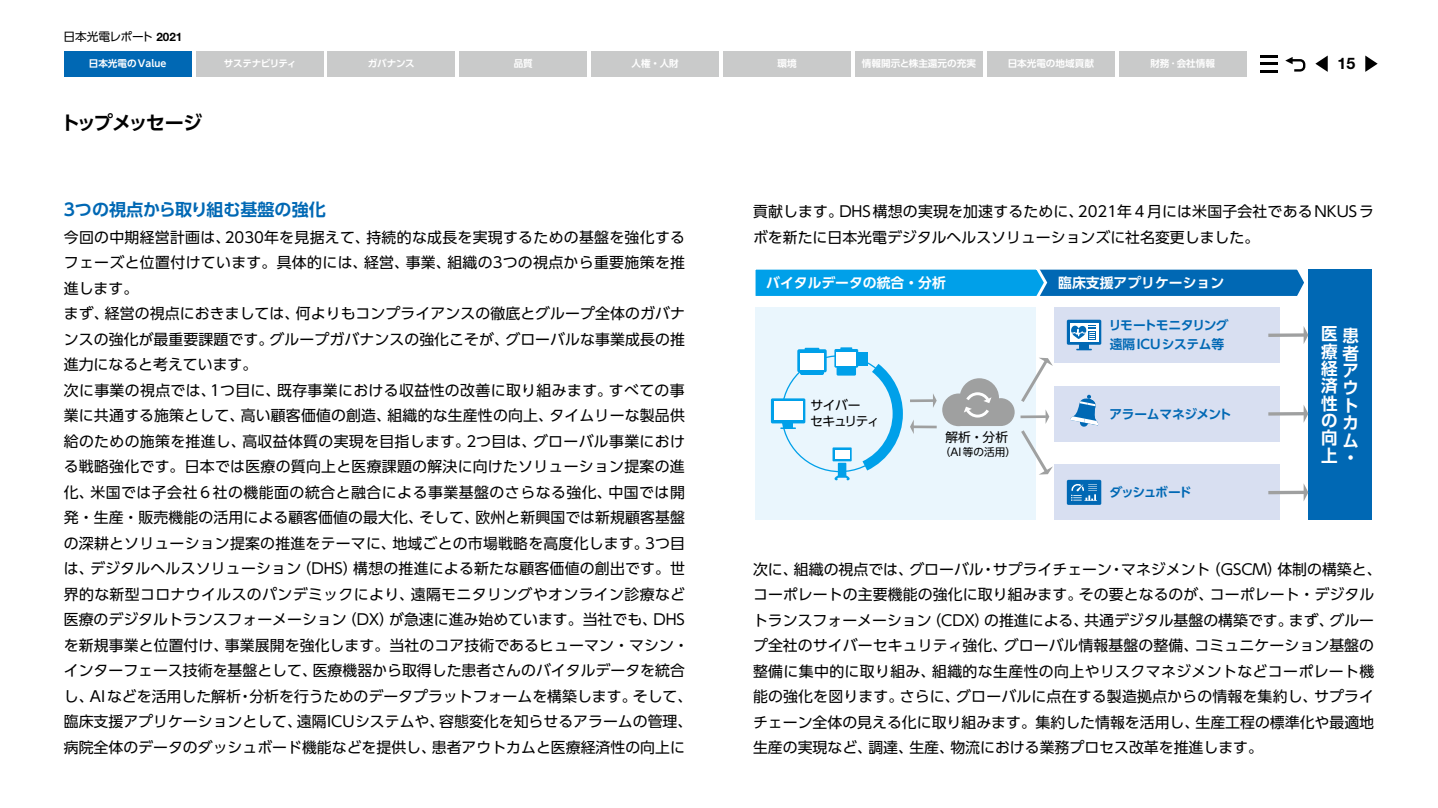
<style>
.page{position:relative;width:1438px;height:808px;background:#fff}
.page>*{position:absolute;margin:0;border:0;box-sizing:border-box;transform-origin:0 0}
.t1{font:700 19.2px "UD Shin Go Pr 6 N De";letter-spacing:-.105em;color:#000}
.t2{font:700 16.95px "UD Shin Go Pr 6 N De";letter-spacing:-.005em;color:#0068b4}
.t3{font:700 16.95px/17.4px "UD Shin Go Pr 6 N De";color:#fff;text-align:justify}
.t4{font:700 15.9px "Helvetica Neue LT Pro";color:#000}
.t5{font:14.85px/25.5px "UD Shin Go Pr 6 N";letter-spacing:.005em;color:#000}
.t6{font:700 13.8px "UD Shin Go Pr 6 N De";color:#fff}
.t7{font:700 12.75px/19.2px "UD Shin Go Pr 6 N De";letter-spacing:-.035em;color:#0068b4}
.t8{font:12.75px/15.9px "UD Shin Go Pr 6 N";letter-spacing:-.065em;color:#000}
.t9{font:700 12.75px "UD Shin Go Pr 6 N De";letter-spacing:-.105em;color:#0068b4}
.t10{font:12.75px "UD Shin Go Pr 6 N";letter-spacing:-.035em;color:#000}
.t11{font:11.7px "UD Shin Go Pr 6 N";letter-spacing:-.015em;color:#000}
.t12{font:10.65px "UD Shin Go Pr 6 N";color:#000}
.t13{font:700 9.6px "UD Shin Go Pr 6 N De";color:#fff}
.t14{font:700 9.6px "UD Shin Go Pr 6 N De";letter-spacing:-.045em;color:#fff}
.s1{font-family:"Helvetica Neue";font-weight:700}
</style>
<div class="page">
<div style="left:755px;top:307px;width:280px;height:213px;background:#eaf6fd"></div>
<div style="left:1307px;top:269px;width:64px;height:251px;background:#0068b4"></div>
<svg style="left:755px;top:269px;width:553px;height:31px;background:#2b99d7"></svg>
<div style="left:770px;top:398px;width:35px;height:25px;background:#00a0e9;border-radius:2px"></div>
<div style="left:774px;top:401px;width:28px;height:19px;background:#fff"></div>
<svg style="left:780px;top:423px;width:16px;height:6px"></svg>
<svg style="left:832px;top:447px;width:19px;height:14px"></svg>
<svg style="left:933px;top:394px;width:3px;height:14px"></svg>
<hr style="left:910px;top:399px;width:24px;height:3px;background:#9fa0a0">
<hr style="left:912px;top:425px;width:24px;height:3px;background:#9fa0a0">
<div style="left:1054px;top:307px;width:225px;height:56px;background:#d8dff1"></div>
<div style="left:1066px;top:320px;width:35px;height:25px;background:#0068b4;border-radius:2px"></div>
<svg style="left:1070px;top:323px;width:28px;height:19px"></svg>
<svg style="left:1076px;top:345px;width:15px;height:5px"></svg>
<div style="left:1087px;top:331px;width:8px;height:9px;background:#0068b4"></div>
<svg style="left:1070px;top:324px;width:25px;height:15px"></svg>
<div style="left:1054px;top:386px;width:225px;height:55px;background:#d8dff1"></div>
<svg style="left:1070px;top:395px;width:28px;height:32px"></svg>
<div style="left:1054px;top:465px;width:225px;height:55px;background:#d8dff1"></div>
<div style="left:1066px;top:480px;width:35px;height:25px;background:#0068b4;border-radius:2px"></div>
<svg style="left:1071px;top:484px;width:25px;height:17px"></svg>
<svg style="left:942px;top:356px;width:110px;height:120px"></svg>
<svg style="left:1303px;top:326px;width:5px;height:18px"></svg>
<svg style="left:1268px;top:333px;width:37px;height:4px"></svg>
<svg style="left:1303px;top:405px;width:5px;height:18px"></svg>
<svg style="left:1268px;top:412px;width:37px;height:4px"></svg>
<svg style="left:1303px;top:483px;width:5px;height:18px"></svg>
<hr style="left:1268px;top:491px;width:37px;height:3px;background:#9fa0a0">
<div style="left:800px;top:353px;width:24px;height:22px;background:#00a0e9;border-radius:2px"></div>
<div style="left:797px;top:349px;width:29px;height:23px;background:#00a0e9;border-radius:2px"></div>
<div style="left:800px;top:353px;width:23px;height:17px;background:#fff"></div>
<svg style="left:804px;top:348px;width:15px;height:2px"></svg>
<svg style="left:833px;top:347px;width:80px;height:134px"></svg>
<div style="left:723px;top:51px;width:127px;height:26px;background:#c9caca"></div>
<div style="left:459px;top:51px;width:128px;height:26px;background:#c9caca"></div>
<div style="left:855px;top:51px;width:127px;height:26px;background:#c9caca"></div>
<div style="left:327px;top:51px;width:128px;height:26px;background:#c9caca"></div>
<div style="left:986px;top:51px;width:128px;height:25px;background:#c9caca"></div>
<div style="left:1118px;top:51px;width:128px;height:25px;background:#c9caca"></div>
<div style="left:591px;top:51px;width:128px;height:25px;background:#c9caca"></div>
<div style="left:196px;top:51px;width:127px;height:26px;background:#c9caca"></div>
<div style="left:64px;top:51px;width:127px;height:26px;background:#0068b4"></div>
<svg style="left:1260px;top:55px;width:17px;height:2px"></svg>
<svg style="left:1260px;top:63px;width:17px;height:9px"></svg>
<svg style="left:1285px;top:57px;width:21px;height:15px"></svg>
<svg style="left:1315px;top:56px;width:12px;height:16px"></svg>
<svg style="left:1365px;top:56px;width:12px;height:16px"></svg>
<p class="t11" style="left:64px;top:27px;width:120px">日本光電レポート <span class="s1">2021</span></p>
<p class="t13" style="left:89px;top:56px;width:79px">日本光電のValue</p>
<p class="t14" style="left:224px;top:56px;width:74px">サステナビリティ</p>
<p class="t13" style="left:368px;top:56px;width:48px">ガバナンス</p>
<p class="t13" style="left:513px;top:56px;width:21px">品質</p>
<p class="t13" style="left:631px;top:56px;width:49px">人権・人財</p>
<p class="t13" style="left:777px;top:56px;width:21px">環境</p>
<p class="t13" style="left:861px;top:56px;width:115px">情報開示と株主還元の充実</p>
<p class="t13" style="left:1007px;top:56px;width:88px">日本光電の地域貢献</p>
<p class="t13" style="left:1150px;top:56px;width:66px">財務･会社情報</p>
<p class="t4" style="left:1337px;top:54px;width:19px">15</p>
<p class="t1" style="left:61px;top:107px;width:143px">トップメッセージ</p>
<p class="t2" style="left:64px;top:196px;width:263px">3つの視点から取り組む基盤の強化</p>
<p class="t5" style="left:64px;top:224px;width:630px">今回の中期経営計画は、2030年を見据えて、持続的な成長を実現するための基盤を強化するフェーズと位置付けています。具体的には、経営、事業、組織の3つの視点から重要施策を推進します。<br>まず、経営の視点におきましては、何よりもコンプライアンスの徹底とグループ全体のガバナンスの強化が最重要課題です。グループガバナンスの強化こそが、グローバルな事業成長の推進力になると考えています。<br>次に事業の視点では、1つ目に、既存事業における収益性の改善に取り組みます。すべての事業に共通する施策として、高い顧客価値の創造、組織的な生産性の向上、タイムリーな製品供給のための施策を推進し、高収益体質の実現を目指します。2つ目は、グローバル事業における戦略強化です。日本では医療の質向上と医療課題の解決に向けたソリューション提案の進化、米国では子会社６社の機能面の統合と融合による事業基盤のさらなる強化、中国では開発・生産・販売機能の活用による顧客価値の最大化、そして、欧州と新興国では新規顧客基盤の深耕とソリューション提案の推進をテーマに、地域ごとの市場戦略を高度化します。3つ目は、デジタルヘルスソリューション（DHS）構想の推進による新たな顧客価値の創出です。世界的な新型コロナウイルスのパンデミックにより、遠隔モニタリングやオンライン診療など医療のデジタルトランスフォーメーション（DX）が急速に進み始めています。当社でも、DHSを新規事業と位置付け、事業展開を強化します。当社のコア技術であるヒューマン・マシン・インターフェース技術を基盤として、医療機器から取得した患者さんのバイタルデータを統合し、AIなどを活用した解析・分析を行うためのデータプラットフォームを構築します。そして、臨床支援アプリケーションとして、遠隔ICUシステムや、容態変化を知らせるアラームの管理、病院全体のデータのダッシュボード機能などを提供し、患者アウトカムと医療経済性の向上に</p>
<p class="t5" style="left:753px;top:199px;width:622px">貢献します。DHS構想の実現を加速するために、2021年４月には米国子会社であるNKUSラボを新たに日本光電デジタルヘルスソリューションズに社名変更しました。</p>
<p class="t6" style="left:766px;top:272px;width:181px">バイタルデータの統合・分析</p>
<p class="t6" style="left:1058px;top:272px;width:167px">臨床支援アプリケーション</p>
<p class="t8" style="left:810px;top:397px;width:71px">サイバー<br>セキュリティ</p>
<p class="t10" style="left:945px;top:427px;width:64px">解析・分析</p>
<p class="t12" style="left:939px;top:444px;width:78px">（AI等の活用）</p>
<p class="t7" style="left:1108px;top:315px;width:121px">リモートモニタリング遠隔ICUシステム等</p>
<p class="t7" style="left:1109px;top:404px;width:124px">アラームマネジメント</p>
<p class="t9" style="left:1109px;top:482px;width:83px">ダッシュボード</p>
<p class="t3" style="left:1320px;top:325px;width:18px">医療経済性の向上</p>
<p class="t3" style="left:1342px;top:327px;width:18px">患者アウトカム・</p>
<p class="t5" style="left:753px;top:556px;width:630px">次に、組織の視点では、グローバル・サプライチェーン・マネジメント（GSCM）体制の構築と、コーポレートの主要機能の強化に取り組みます。その要となるのが、コーポレート・デジタルトランスフォーメーション（CDX）の推進による、共通デジタル基盤の構築です。まず、グループ全社のサイバーセキュリティ強化、グローバル情報基盤の整備、コミュニケーション基盤の整備に集中的に取り組み、組織的な生産性の向上やリスクマネジメントなどコーポレート機能の強化を図ります。さらに、グローバルに点在する製造拠点からの情報を集約し、サプライチェーン全体の見える化に取り組みます。集約した情報を活用し、生産工程の標準化や最適地生産の実現など、調達、生産、物流における業務プロセス改革を推進します。</p>
</div>
